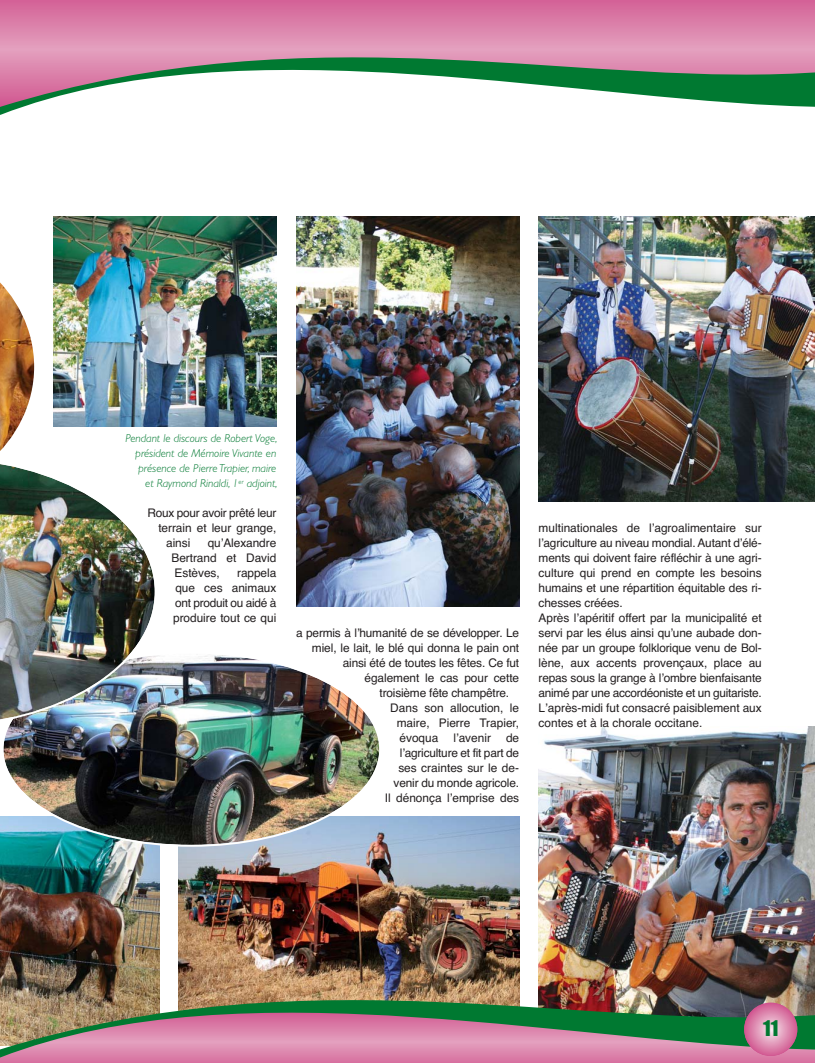
<style>
.page{position:relative;width:815px;height:1063px;background:#fff}
.page>*{position:absolute;margin:0;border:0;box-sizing:border-box;transform-origin:0 0}
.t1{font:20px "Impact";color:#007931}
.t2{font:11.88px/15px "Helvetica";letter-spacing:-.01em;color:#231f20;text-align:justify}
.t3{font:italic 300 11.5px/15px "Gill Sans";color:#007931;text-align:right}
</style>
<div class="page">
<img style="left:539px;top:727px;width:276px;height:273px">
<img style="left:179px;top:817px;width:340px;height:183px">
<img style="left:0;top:817px;width:159px;height:183px">
<div style="left:0;top:1058px;width:815px;height:5px;background:#d875a2"></div>
<svg style="left:0;top:1000px;width:815px;height:58px;background:#95827f"></svg>
<svg style="left:744px;top:1003px;width:53px;height:53px;background:#dc87ae"></svg>
<svg style="left:0;top:0;width:815px;height:57px;background:#dc84ac"></svg>
<svg style="left:0;top:57px;width:815px;height:58px"></svg>
<img style="left:0;top:282px;width:34px;height:169px">
<img style="left:53px;top:217px;width:223px;height:210px">
<img style="left:296px;top:217px;width:223px;height:390px">
<img style="left:539px;top:217px;width:276px;height:285px">
<img style="left:2px;top:655px;width:379px;height:192px">
<img style="left:0;top:464px;width:157px;height:263px">
<p class="t3" style="left:125px;top:432px;width:153px">Pendant le discours de Robert Voge, président de Mémoire Vivante en présence de Pierre Trapier, maire<br>et Raymond Rinaldi, 1<sup>er</sup> adjoint,</p>
<p class="t2" style="left:148px;top:506px;width:130px">Roux pour avoir prêté leur</p>
<p class="t2" style="left:158px;top:521px;width:119px">terrain et leur grange,</p>
<p class="t2" style="left:166px;top:536px;width:26px">ainsi</p>
<p class="t2" style="left:172px;top:536px;width:106px;text-indent:36px">quʼAlexandre Bertrand et David Estèves,</p>
<p class="t2" style="left:173px;top:566px;width:105px;text-indent:64px">rappela que ces animaux ont produit ou aidé à produire tout ce qui</p>
<p class="t2" style="left:296px;top:626px;width:225px">a permis à lʼhumanité de se développer. Le</p>
<p class="t2" style="left:312px;top:641px;width:209px">miel, le lait, le blé qui donna le pain ont</p>
<p class="t2" style="left:343px;top:656px;width:178px">ainsi été de toutes les fêtes. Ce fut</p>
<p class="t2" style="left:365px;top:671px;width:156px">également le cas pour cette</p>
<p class="t2" style="left:380px;top:686px;width:131px">troisième fête champêtre.</p>
<p class="t2" style="left:390px;top:701px;width:130px">Dans son allocution, le</p>
<p class="t2" style="left:397px;top:716px;width:124px">maire, Pierre Trapier,</p>
<p class="t2" style="left:399px;top:731px;width:40px">évoqua</p>
<p class="t2" style="left:453px;top:731px;width:39px">lʼavenir</p>
<p class="t2" style="left:385px;top:731px;width:136px;text-align:right">de<br>lʼagriculture et fit part de ses craintes sur le de&shy;venir du monde agricole.<br>Il dénonça lʼemprise des</p>
<p class="t2" style="left:539px;top:521px;width:225px;text-align:left">multinationales de lʼagroalimentaire sur lʼagriculture au niveau mondial. Autant dʼélé&shy;ments qui doivent faire réfléchir à une agri&shy;culture qui prend en compte les besoins humains et une répartition équitable des ri&shy;chesses créées.<br>Après lʼapéritif offert par la municipalité et servi par les élus ainsi quʼune aubade don&shy;née par un groupe folklorique venu de Bol&shy;lène, aux accents provençaux, place au repas sous la grange à lʼombre bienfaisante animé par une accordéoniste et un guitariste.<br>Lʼaprès-midi fut consacré paisiblement aux contes et à la chorale occitane.</p>
<h1 class="t1" style="left:763px;top:1022px;width:17px">11</h1>
</div>
